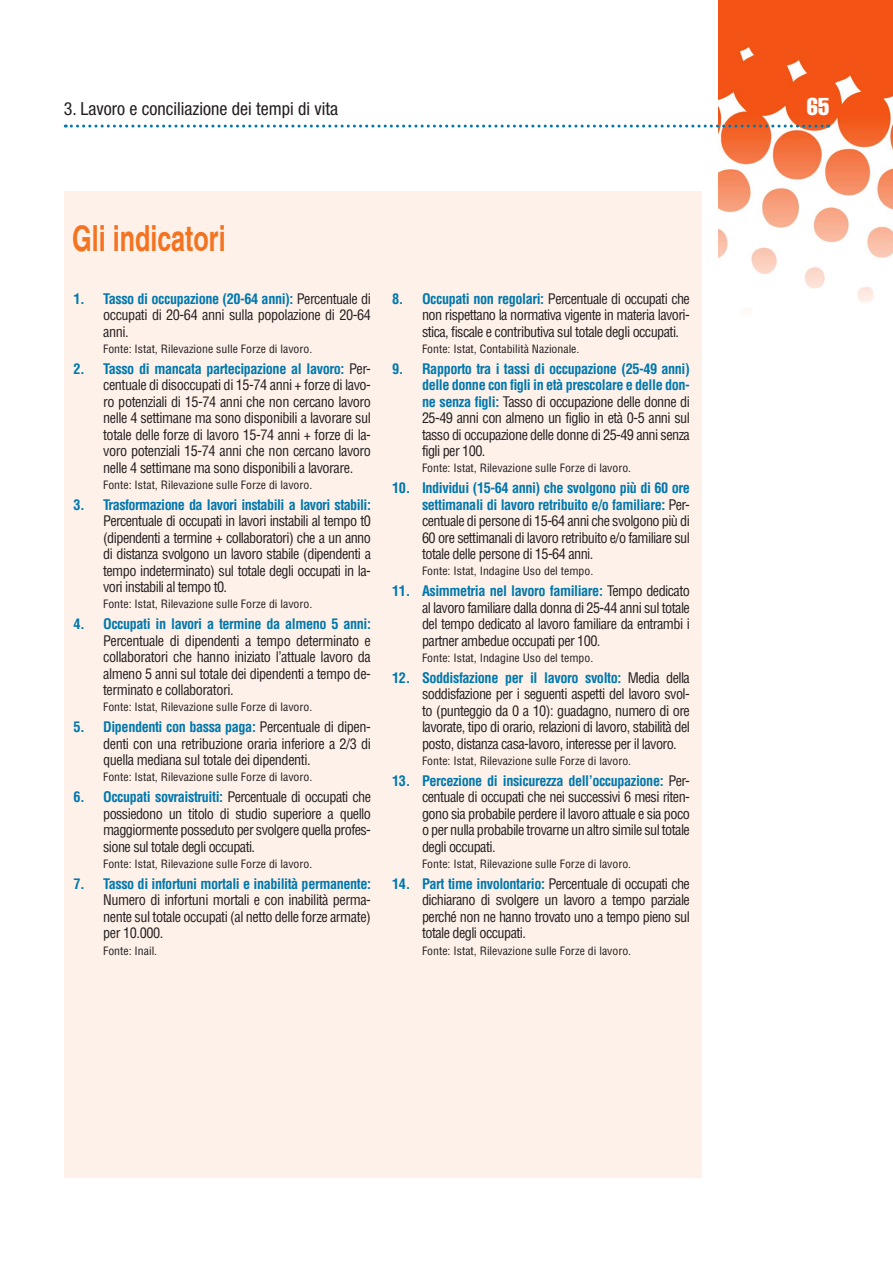
<style>
.page{position:relative;width:893px;height:1263px;background:#fff}
.page>*{position:absolute;margin:0;border:0;box-sizing:border-box;transform-origin:0 0}
.t1{font:700 condensed 36px "Helvetica";color:#f37320;scale:.85 1}
.t2{font:24px "Helvetica LT Std Comp";color:#fff}
.t3{font:condensed 18px "Helvetica Neue LT Std";color:#231f20}
.t4{font:condensed 14.25px/16.5px "Helvetica LT Std";letter-spacing:-.04em;color:#231f20;text-align:justify}
.t5{font:700 condensed 14.25px "Helvetica LT Std";letter-spacing:-.03em;color:#0078ae}
.t6{font:condensed 11.25px "Helvetica LT Std";color:#231f20;scale:1.05 1}
.s1{font-weight:700;color:#0078ae}
</style>
<div class="page">
<img style="left:719px;top:0;width:174px;height:312px">
<svg style="left:65px;top:125px;width:764px;height:3px"></svg>
<div style="left:64px;top:191px;width:638px;height:987px;background:#fef1e9"></div>
<p class="t3" style="left:64px;top:98px;width:276px">3. Lavoro e conciliazione dei tempi di vita</p>
<h2 class="t2" style="left:807px;top:91px;width:24px">65</h2>
<h1 class="t1" style="left:72px;top:216px;width:182px">Gli indicatori</h1>
<p class="t4" style="left:103px;top:290px;width:269px;text-indent:-30px"><span class="s1">1. Tasso di occupazione (20-64 anni):</span> Percentuale di occupati di 20-64 anni sulla popolazione di 20-64 anni.</p>
<p class="t6" style="left:103px;top:342px;width:201px">Fonte: Istat, Rilevazione sulle Forze di lavoro.</p>
<p class="t4" style="left:103px;top:360px;width:269px;text-indent:-30px"><span class="s1">2. Tasso di mancata partecipazione al lavoro:</span> Per&shy;centuale di disoccupati di 15-74 anni + forze di lavo&shy;ro potenziali di 15-74 anni che non cercano lavoro nelle 4 settimane ma sono disponibili a lavorare sul totale delle forze di lavoro 15-74 anni + forze di la&shy;voro potenziali 15-74 anni che non cercano lavoro nelle 4 settimane ma sono disponibili a lavorare.</p>
<p class="t6" style="left:103px;top:478px;width:201px">Fonte: Istat, Rilevazione sulle Forze di lavoro.</p>
<p class="t5" style="left:73px;top:496px;width:299px">3. Trasformazione da lavori instabili a lavori stabili:</p>
<p class="t4" style="left:103px;top:513px;width:269px">Percentuale di occupati in lavori instabili al tempo t0 (dipendenti a termine + collaboratori) che a un anno di distanza svolgono un lavoro stabile (dipendenti a tempo indeterminato) sul totale degli occupati in la&shy;vori instabili al tempo t0.</p>
<p class="t6" style="left:103px;top:597px;width:201px">Fonte: Istat, Rilevazione sulle Forze di lavoro.</p>
<p class="t5" style="left:73px;top:615px;width:299px">4. Occupati in lavori a termine da almeno 5 anni:</p>
<p class="t4" style="left:103px;top:632px;width:269px">Percentuale di dipendenti a tempo determinato e collaboratori che hanno iniziato l’attuale lavoro da almeno 5 anni sul totale dei dipendenti a tempo de&shy;terminato e collaboratori.</p>
<p class="t6" style="left:103px;top:700px;width:201px">Fonte: Istat, Rilevazione sulle Forze di lavoro.</p>
<p class="t4" style="left:103px;top:719px;width:269px;text-indent:-30px"><span class="s1">5. Dipendenti con bassa paga:</span> Percentuale di dipen&shy;denti con una retribuzione oraria inferiore a 2/3 di quella mediana sul totale dei dipendenti.</p>
<p class="t6" style="left:103px;top:770px;width:201px">Fonte: Istat, Rilevazione sulle Forze di lavoro.</p>
<p class="t4" style="left:103px;top:789px;width:269px;text-indent:-30px"><span class="s1">6. Occupati sovraistruiti:</span> Percentuale di occupati che possiedono un titolo di studio superiore a quello maggiormente posseduto per svolgere quella profes&shy;sione sul totale degli occupati.</p>
<p class="t6" style="left:103px;top:857px;width:201px">Fonte: Istat, Rilevazione sulle Forze di lavoro.</p>
<p class="t5" style="left:73px;top:875px;width:299px">7. Tasso di infortuni mortali e inabilità permanente:</p>
<p class="t4" style="left:103px;top:892px;width:269px">Numero di infortuni mortali e con inabilità perma&shy;nente sul totale occupati (al netto delle forze armate) per 10.000.</p>
<p class="t6" style="left:103px;top:943px;width:53px">Fonte: Inail.</p>
<p class="t4" style="left:422px;top:290px;width:269px;text-indent:-30px"><span class="s1">8. Occupati non regolari:</span> Percentuale di occupati che non rispettano la normativa vigente in materia lavori&shy;stica, fiscale e contributiva sul totale degli occupati.</p>
<p class="t6" style="left:422px;top:342px;width:151px">Fonte: Istat, Contabilità Nazionale.</p>
<p class="t4" style="left:422px;top:360px;width:269px;text-indent:-30px"><span class="s1">9. Rapporto tra i tassi di occupazione (25-49 anni) delle donne con figli in età prescolare e delle don&shy;ne senza figli:</span> Tasso di occupazione delle donne di 25-49 anni con almeno un figlio in età 0-5 anni sul tasso di occupazione delle donne di 25-49 anni senza figli per 100.</p>
<p class="t6" style="left:422px;top:461px;width:201px">Fonte: Istat, Rilevazione sulle Forze di lavoro.</p>
<p class="t4" style="left:422px;top:480px;width:269px;text-indent:-30px"><span class="s1">10. Individui (15-64 anni) che svolgono più di 60 ore settimanali di lavoro retribuito e/o familiare:</span> Per&shy;centuale di persone di 15-64 anni che svolgono più di 60 ore settimanali di lavoro retribuito e/o familiare sul totale delle persone di 15-64 anni.</p>
<p class="t6" style="left:422px;top:564px;width:165px">Fonte: Istat, Indagine Uso del tempo.</p>
<p class="t4" style="left:422px;top:583px;width:269px;text-indent:-30px"><span class="s1">11. Asimmetria nel lavoro familiare:</span> Tempo dedicato al lavoro familiare dalla donna di 25-44 anni sul totale del tempo dedicato al lavoro familiare da entrambi i partner ambedue occupati per 100.</p>
<p class="t6" style="left:422px;top:651px;width:165px">Fonte: Istat, Indagine Uso del tempo.</p>
<p class="t4" style="left:422px;top:669px;width:269px;text-indent:-30px"><span class="s1">12. Soddisfazione per il lavoro svolto:</span> Media della soddisfazione per i seguenti aspetti del lavoro svol&shy;to (punteggio da 0 a 10): guadagno, numero di ore lavorate, tipo di orario, relazioni di lavoro, stabilità del posto, distanza casa-lavoro, interesse per il lavoro.</p>
<p class="t6" style="left:422px;top:754px;width:201px">Fonte: Istat, Rilevazione sulle Forze di lavoro.</p>
<p class="t4" style="left:422px;top:772px;width:269px;text-indent:-30px"><span class="s1">13. Percezione di insicurezza dell’occupazione:</span> Per&shy;centuale di occupati che nei successivi 6 mesi riten&shy;gono sia probabile perdere il lavoro attuale e sia poco o per nulla probabile trovarne un altro simile sul totale degli occupati.</p>
<p class="t6" style="left:422px;top:857px;width:201px">Fonte: Istat, Rilevazione sulle Forze di lavoro.</p>
<p class="t4" style="left:422px;top:875px;width:269px;text-indent:-30px"><span class="s1">14. Part time involontario:</span> Percentuale di occupati che dichiarano di svolgere un lavoro a tempo parziale perché non ne hanno trovato uno a tempo pieno sul totale degli occupati.</p>
<p class="t6" style="left:422px;top:943px;width:201px">Fonte: Istat, Rilevazione sulle Forze di lavoro.</p>
</div>
